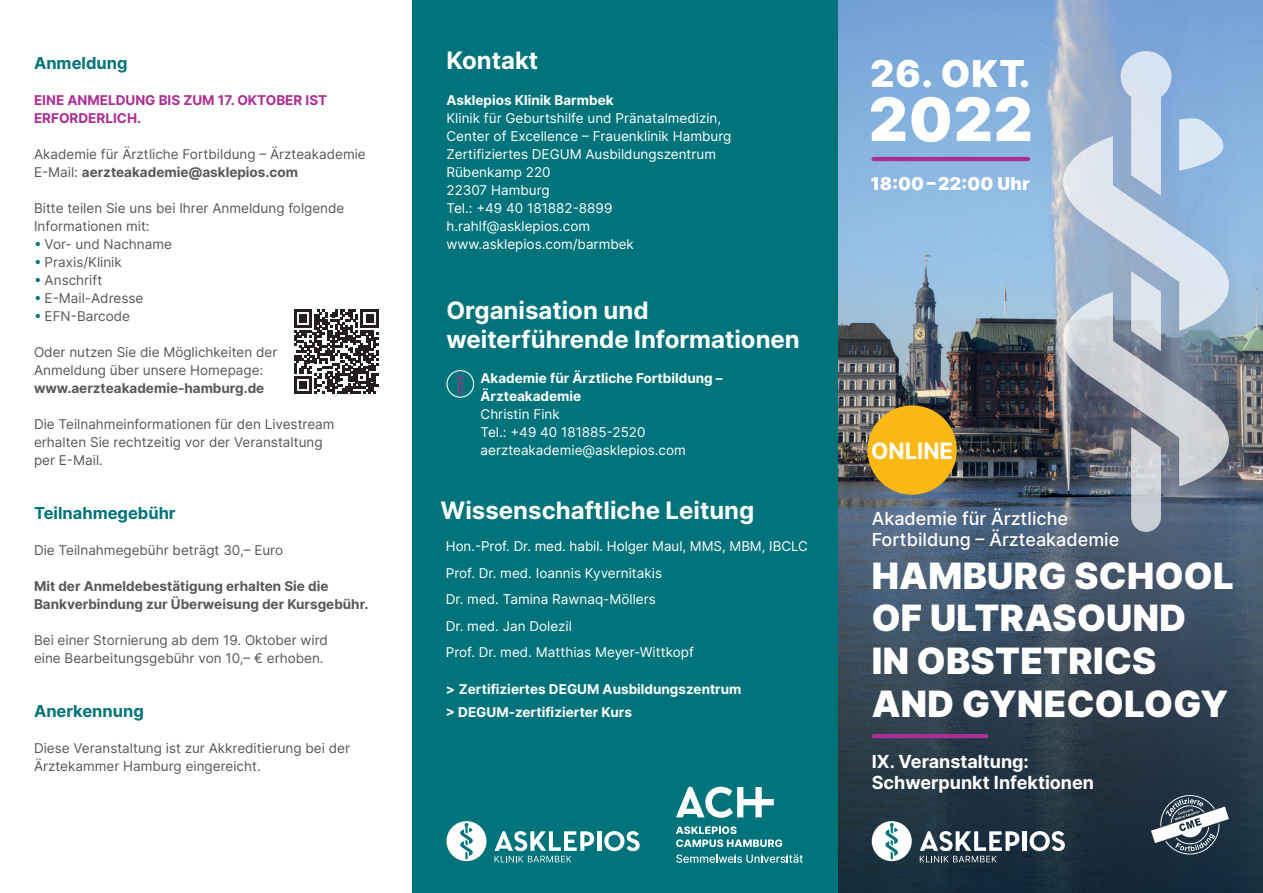
<style>
.page{position:relative;width:1263px;height:893px;background:#fff}
.page>*{position:absolute;margin:0;border:0;box-sizing:border-box;transform-origin:0 0}
.t1{font:900 60px "Inter";color:#fff}
.t2{font:900 37.05px "Inter";color:#fff}
.t3{font:900 36.3px/42.6px "Inter";letter-spacing:.01em;color:#fff}
.t4{font:700 24px/28.5px "Inter";color:#fff}
.t5{font:700 22.5px "Inter";color:#fff}
.t6{font:500 18px/21px "Inter";color:#fff}
.t7{font:700 18px/21px "Inter";color:#fff}
.t8{font:900 17.7px "Inter";letter-spacing:.01em;color:#fff}
.t9{font:700 16.5px "Inter";color:#00747a}
.t10{font:13.5px/18px "Inter";color:#57585a}
.t11{font:13.5px/18px "Inter";color:#fff}
.t12{font:700 13.5px/18px "Inter";color:#fff}
.t13{font:700 13.5px/18px "Inter";color:#57585a}
.t14{font:700 13.5px/18px "Inter";color:#ab2e92}
.s1{font-weight:700}
.s2{color:#00747a}
</style>
<div class="page">
<img style="left:838px;top:0;width:425px;height:455px">
<svg style="left:838px;top:455px;width:425px;height:438px;background:#344657"></svg>
<svg style="left:1063px;top:51px;width:166px;height:481px;background:#9faec2"></svg>
<hr style="left:1022px;top:831px;width:4px;height:20px;background:#fff">
<svg style="left:1029px;top:831px;width:36px;height:20px"></svg>
<svg style="left:920px;top:831px;width:99px;height:31px"></svg>
<div style="left:872px;top:821px;width:40px;height:40px;background:#fff;border-radius:50%"></div>
<svg style="left:885px;top:823px;width:13px;height:36px"></svg>
<img style="left:1151px;top:794px;width:79px;height:62px">
<hr style="left:874px;top:734px;width:112px;height:4px;background:#ab2e92">
<hr style="left:874px;top:157px;width:154px;height:4px;background:#ab2e92">
<div style="left:867px;top:405px;width:90px;height:90px;background:#fcb814;border-radius:50%"></div>
<div style="left:412px;top:0;width:426px;height:893px;background:#00747a"></div>
<svg style="left:446px;top:370px;width:28px;height:28px"></svg>
<hr style="left:597px;top:831px;width:4px;height:20px;background:#fff">
<svg style="left:604px;top:831px;width:36px;height:20px"></svg>
<svg style="left:494px;top:831px;width:100px;height:31px"></svg>
<div style="left:446px;top:821px;width:40px;height:40px;background:#fff;border-radius:50%"></div>
<svg style="left:460px;top:823px;width:13px;height:36px"></svg>
<svg style="left:676px;top:826px;width:106px;height:21px"></svg>
<svg style="left:676px;top:854px;width:127px;height:9px"></svg>
<svg style="left:676px;top:787px;width:98px;height:31px"></svg>
<svg style="left:294px;top:309px;width:85px;height:85px"></svg>
<p class="t9" style="left:34px;top:51px;width:95px">Anmeldung</p>
<p class="t14" style="left:34px;top:91px;width:295px">EINE ANMELDUNG BIS ZUM 17. OKTOBER IST<br>ERFORDERLICH.</p>
<p class="t10" style="left:34px;top:145px;width:333px">Akademie für Ärztliche Fortbildung – Ärzteakademie<br>E-Mail: <span class="s1">aerzteakademie@asklepios.com</span></p>
<p class="t10" style="left:34px;top:199px;width:312px">Bitte teilen Sie uns bei Ihrer Anmeldung folgende<br>Informationen mit:<br><span class="s2">բ</span> Vor- und Nachname<br><span class="s2">բ</span> Praxis/Klinik<br><span class="s2">բ</span> Anschrift<br><span class="s2">բ</span> E-Mail-Adresse<br><span class="s2">բ</span> EFN-Barcode</p>
<p class="t10" style="left:34px;top:343px;width:245px">Oder nutzen Sie die Möglichkeiten der<br>Anmeldung über unsere Homepage:</p>
<p class="t13" style="left:34px;top:379px;width:232px">www.aerzteakademie-hamburg.de</p>
<p class="t10" style="left:34px;top:415px;width:302px">Die Teilnahmeinformationen für den Livestream erhalten Sie rechtzeitig vor der Veranstaltung per E-Mail.</p>
<p class="t9" style="left:34px;top:501px;width:143px">Teilnahmegebühr</p>
<p class="t10" style="left:34px;top:541px;width:251px">Die Teilnahmegebühr beträgt 30,– Euro</p>
<p class="t13" style="left:34px;top:577px;width:336px">Mit der Anmeldebestätigung erhalten Sie die<br>Bankverbindung zur Überweisung der Kursgebühr.</p>
<p class="t10" style="left:34px;top:631px;width:295px">Bei einer Stornierung ab dem 19. Oktober wird eine -Bearbeitungsgebühr von 10,– € erhoben.</p>
<p class="t9" style="left:34px;top:699px;width:111px">Anerkennung</p>
<p class="t10" style="left:34px;top:739px;width:318px">Diese Veranstaltung ist zur Akkreditierung bei der<br>Ärztekammer Hamburg eingereicht.</p>
<h3 class="t4" style="left:446px;top:46px;width:93px">Kontakt</h3>
<p class="t12" style="left:446px;top:91px;width:169px">Asklepios Klinik Barmbek</p>
<p class="t11" style="left:446px;top:109px;width:286px">Klinik für Geburtshilfe und Pränatalmedizin,<br>Center of Excellence – Frauenklinik Hamburg<br>Zertifiziertes DEGUM Ausbildungszentrum<br>Rübenkamp 220<br>22307 Hamburg<br>Tel.: +49 40 181882-8899 h.rahlf@asklepios.com www.asklepios.com/barmbek</p>
<h3 class="t4" style="left:446px;top:296px;width:355px">Organisation und weiterführende Informationen</h3>
<p class="t12" style="left:480px;top:369px;width:244px">Akademie für Ärztliche Fortbildung –<br>Ärzteakademie</p>
<p class="t11" style="left:480px;top:405px;width:207px">Christin Fink<br>Tel.: +49 40 181885-2520 aerzteakademie@asklepios.com</p>
<h3 class="t4" style="left:441px;top:496px;width:315px">Wissenschaftliche Leitung</h3>
<p class="t11" style="left:446px;top:533px;width:363px;line-height:26.5px">Hon.-Prof. Dr. med. habil. Holger Maul, MMS, MBM, IBCLC Prof. Dr. med. Ioannis Kyvernitakis<br>Dr. med. Tamina Rawnaq-Möllers<br>Dr. med. Jan Dolezil<br>Prof. Dr. med. Matthias Meyer-Wittkopf</p>
<p class="t12" style="left:446px;top:677px;width:297px;line-height:23.5px">&gt; Zertifiziertes DEGUM Ausbildungszentrum &gt; DEGUM-zertifizierter Kurs</p>
<h2 class="t2" style="left:870px;top:47px;width:162px">26. OKT.</h2>
<h1 class="t1" style="left:869px;top:76px;width:165px">2022</h1>
<h3 class="t8" style="left:871px;top:171px;width:160px">18:00 – 22:00 Uhr</h3>
<h3 class="t5" style="left:871px;top:434px;width:83px">ONLINE</h3>
<h3 class="t6" style="left:872px;top:508px;width:249px">Akademie für Ärztliche<br>Fortbildung – Ärzteakademie</h3>
<h3 class="t3" style="left:872px;top:553px;width:363px">HAMBURG SCHOOL<br>OF ULTRASOUND<br>IN OBSTETRICS<br>AND GYNECOLOGY</h3>
<h3 class="t7" style="left:872px;top:751px;width:224px">IX. Veranstaltung:<br>Schwerpunkt Infektionen</h3>
</div>
